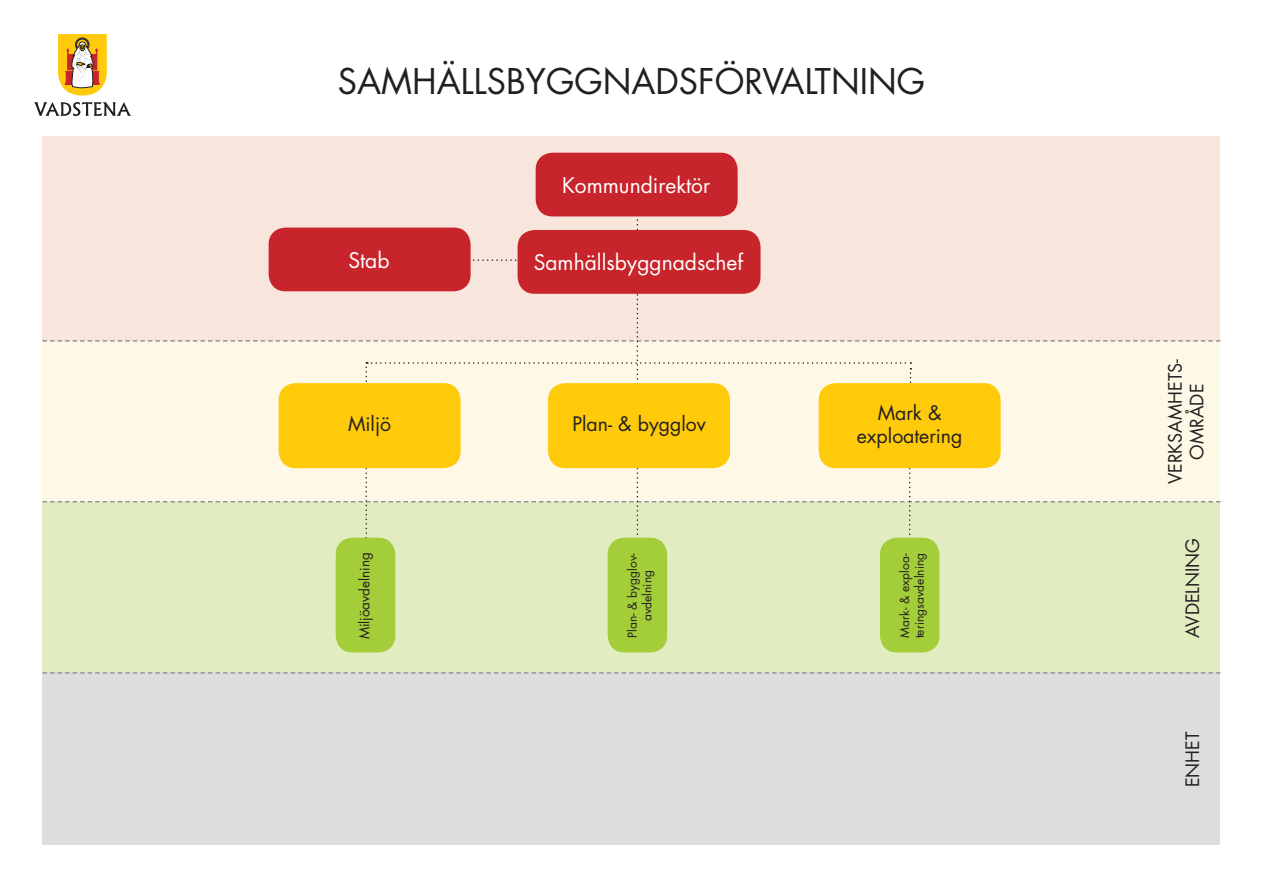
<style>
.page{position:relative;width:1263px;height:893px;background:#fff}
.page>*{position:absolute;margin:0;border:0;box-sizing:border-box;transform-origin:0 0}
.t1{font:34.5px "Futura Std";color:#231f20}
.t2{font:21px "Futura Std";color:#fff}
.t3{font:19.5px "Futura Std";color:#231f20}
.t4{font:18px "Futura Std";color:#231f20}
.t5{font:13.5px "Futura Std";color:#231f20}
.t6{font:12px/14.4px "Futura Std";color:#231f20;text-align:center}
</style>
<div class="page">
<div style="left:43px;top:502px;width:1177px;height:172px;background:#e1edc1"></div>
<div style="left:43px;top:136px;width:1177px;height:205px;background:#f8e5dc"></div>
<div style="left:43px;top:672px;width:1177px;height:173px;background:#dcdddf"></div>
<svg style="left:43px;top:672px;width:1177px;height:2px"></svg>
<svg style="left:34px;top:102px;width:97px;height:14px"></svg>
<svg style="left:58px;top:34px;width:49px;height:62px"></svg>
<div style="left:608px;top:538px;width:59px;height:114px;background:#a3cd39;border-radius:17px"></div>
<div style="left:880px;top:538px;width:59px;height:114px;background:#a3cd39;border-radius:17px"></div>
<div style="left:336px;top:538px;width:59px;height:114px;background:#a3cd39;border-radius:17px"></div>
<svg style="left:43px;top:196px;width:1177px;height:368px"></svg>
<div style="left:518px;top:230px;width:242px;height:64px;background:#c8242b;border-radius:17px"></div>
<div style="left:269px;top:228px;width:202px;height:63px;background:#c8242b;border-radius:17px"></div>
<div style="left:536px;top:153px;width:202px;height:63px;background:#c8242b;border-radius:17px"></div>
<p class="t1" style="left:338px;top:59px;width:589px">SAMHÄLLSBYGGNADSFÖRVALTNING</p>
<p class="t2" style="left:562px;top:172px;width:150px">Kommundirektör</p>
<p class="t2" style="left:348px;top:247px;width:43px">Stab</p>
<p class="t2" style="left:534px;top:249px;width:211px">Samhällsbyggnadschef</p>
<p class="t3" style="left:348px;top:412px;width:45px">Miljö</p>
<p class="t3" style="left:572px;top:412px;width:135px">Plan- &amp; bygglov</p>
<p class="t3" style="left:878px;top:400px;width:65px">Mark &amp;</p>
<p class="t3" style="left:857px;top:424px;width:107px">exploatering</p>
<p class="t5" style="left:356px;top:639px;width:89px;rotate:-90deg">Miljöavdelning</p>
<p class="t6" style="left:898px;top:638px;width:87px;text-align:left;rotate:-90deg">Mark- &amp; exploa&shy;teringsavdelning</p>
<p class="t6" style="left:625px;top:638px;width:86px;rotate:-90deg">Plan- &amp; bygglov&shy;avdelning</p>
<p class="t4" style="left:1163px;top:484px;width:127px;rotate:-90deg">VERKSAMHETS-</p>
<p class="t4" style="left:1185px;top:460px;width:77px;rotate:-90deg">OMRÅDE</p>
<p class="t4" style="left:1181px;top:637px;width:101px;rotate:-90deg">AVDELNING</p>
<p class="t4" style="left:1181px;top:787px;width:57px;rotate:-90deg">ENHET</p>
</div>
